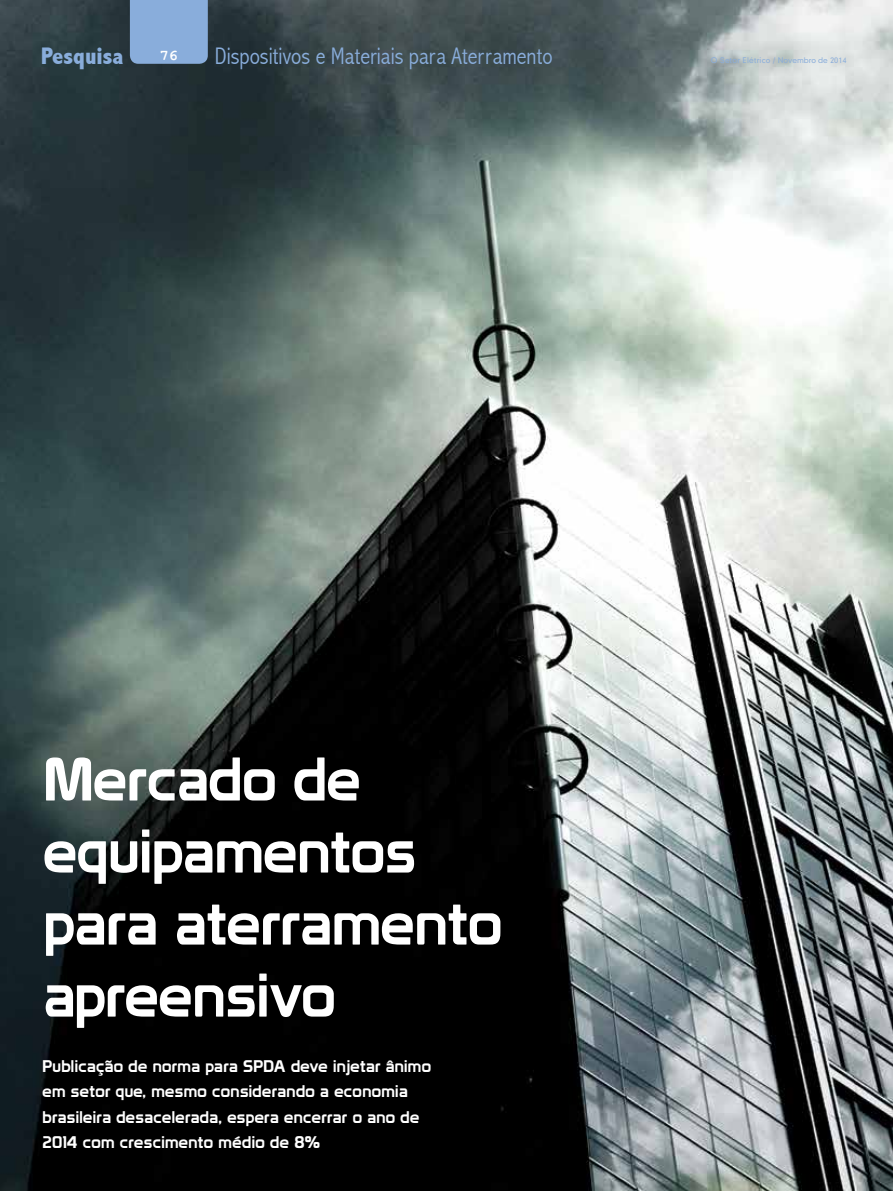
<style>
.page{position:relative;width:893px;height:1191px;background:#fff}
.page>*{position:absolute;margin:0;border:0;box-sizing:border-box;transform-origin:0 0}
.t1{font:60px/72px "Prototype";color:#fff}
.t2{font:300 condensed 24px "Abadi";color:#89addb}
.t3{font:800 condensed 24px "Abadi";color:#89addb}
.t4{font:16.5px/25.5px "Prototype";letter-spacing:.02em;color:#fff}
.t5{font:700 15px "Courier New";color:#fff}
.t6{font:7.5px "Geometric 706 BT Medium B";letter-spacing:.015em;color:#89addb}
</style>
<div class="page">
<img style="left:0;top:0;width:893px;height:1191px">
<div style="left:130px;top:0;width:78px;height:64px;background:#89addb"></div>
<h2 class="t3" style="left:41px;top:42px;width:84px">Pesquisa</h2>
<p class="t5" style="left:160px;top:46px;width:19px">76</p>
<h2 class="t2" style="left:215px;top:42px;width:339px">Dispositivos e Materiais para Aterramento</h2>
<p class="t6" style="left:711px;top:56px;width:137px">O Setor Elétrico / Novembro de 2014</p>
<h1 class="t1" style="left:44px;top:742px;width:460px">Mercado de equipamentos para aterramento apreensivo</h1>
<p class="t4" style="left:43px;top:1053px;width:390px">Publicação de norma para SPDA deve injetar ânimo em setor que, mesmo considerando a economia brasileira desacelerada, espera encerrar o ano de 2014 com crescimento médio de 8%</p>
</div>
